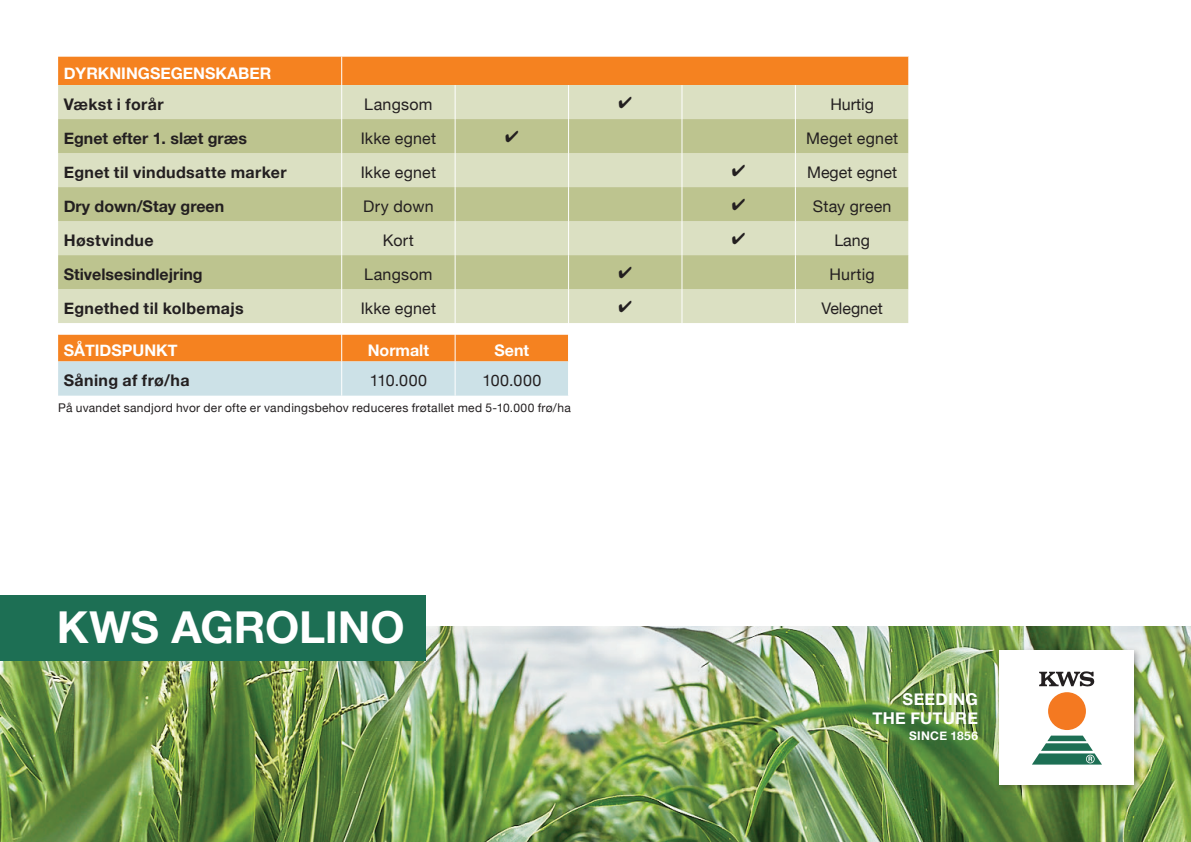
<style>
.page{position:relative;width:1191px;height:842px;background:#fff}
.page>*{position:absolute;margin:0;border:0;box-sizing:border-box;transform-origin:0 0}
.t1{font:700 44px "Helvetica Neue";letter-spacing:-.005em;color:#fff}
.t2{font:700 16.4px "Helvetica Neue";letter-spacing:.015em;color:#fff}
.t3{font:16px "Helvetica Neue";letter-spacing:.015em;color:#231f20}
.t4{font:700 16px "Helvetica Neue";letter-spacing:.02em;color:#231f20}
.t5{font:700 16px "Helvetica Neue";color:#231f20}
.t6{font:700 16px "Helvetica Neue";color:#fff}
.t7{font:12px "Helvetica Neue";letter-spacing:.025em;color:#231f20}
.t8{font:700 12px "Helvetica Neue";letter-spacing:.03em;color:#fff}
</style>
<div class="page">
<img style="left:0;top:626px;width:1191px;height:216px">
<div style="left:0;top:595px;width:425px;height:66px;background:#1d6f54"></div>
<div style="left:995px;top:646px;width:147px;height:147px;background:#231f20;opacity:.35"></div>
<div style="left:999px;top:651px;width:135px;height:134px;background:#fff"></div>
<svg style="left:1039px;top:671px;width:55px;height:15px"></svg>
<svg style="left:1032px;top:736px;width:70px;height:28px"></svg>
<div style="left:1048px;top:692px;width:38px;height:38px;background:#f47921;border-radius:50%"></div>
<div style="left:58px;top:57px;width:850px;height:28px;background:#f58220"></div>
<div style="left:58px;top:85px;width:850px;height:238px;background:#dbe0c2"></div>
<svg style="left:58px;top:119px;width:850px;height:170px;background:#c9cfa3"></svg>
<svg style="left:908px;top:57px;width:1px;height:28px"></svg>
<svg style="left:341px;top:57px;width:1px;height:28px"></svg>
<hr style="left:341px;top:85px;width:1px;height:34px;background:#fff">
<hr style="left:454px;top:85px;width:1px;height:34px;background:#fff">
<hr style="left:568px;top:85px;width:1px;height:34px;background:#fff">
<hr style="left:681px;top:85px;width:1px;height:34px;background:#fff">
<hr style="left:795px;top:85px;width:1px;height:34px;background:#fff">
<hr style="left:341px;top:153px;width:1px;height:34px;background:#fff">
<hr style="left:681px;top:153px;width:1px;height:34px;background:#fff">
<hr style="left:795px;top:153px;width:1px;height:34px;background:#fff">
<hr style="left:341px;top:221px;width:1px;height:34px;background:#fff">
<hr style="left:681px;top:221px;width:1px;height:34px;background:#fff">
<hr style="left:795px;top:221px;width:1px;height:34px;background:#fff">
<hr style="left:341px;top:289px;width:1px;height:34px;background:#fff">
<hr style="left:681px;top:289px;width:1px;height:34px;background:#fff">
<hr style="left:795px;top:289px;width:1px;height:34px;background:#fff">
<hr style="left:681px;top:119px;width:1px;height:34px;background:#fff">
<hr style="left:795px;top:119px;width:1px;height:34px;background:#fff">
<hr style="left:681px;top:187px;width:1px;height:34px;background:#fff">
<hr style="left:795px;top:187px;width:1px;height:34px;background:#fff">
<hr style="left:681px;top:255px;width:1px;height:34px;background:#fff">
<hr style="left:795px;top:255px;width:1px;height:34px;background:#fff">
<hr style="left:341px;top:119px;width:1px;height:34px;background:#fff">
<hr style="left:454px;top:119px;width:1px;height:34px;background:#fff">
<hr style="left:568px;top:119px;width:1px;height:34px;background:#fff">
<hr style="left:454px;top:153px;width:1px;height:34px;background:#fff">
<hr style="left:568px;top:153px;width:1px;height:34px;background:#fff">
<hr style="left:341px;top:187px;width:1px;height:34px;background:#fff">
<hr style="left:454px;top:187px;width:1px;height:34px;background:#fff">
<hr style="left:568px;top:187px;width:1px;height:34px;background:#fff">
<hr style="left:454px;top:221px;width:1px;height:34px;background:#fff">
<hr style="left:568px;top:221px;width:1px;height:34px;background:#fff">
<hr style="left:341px;top:255px;width:1px;height:34px;background:#fff">
<hr style="left:454px;top:255px;width:1px;height:34px;background:#fff">
<hr style="left:568px;top:255px;width:1px;height:34px;background:#fff">
<hr style="left:454px;top:289px;width:1px;height:34px;background:#fff">
<hr style="left:568px;top:289px;width:1px;height:34px;background:#fff">
<svg style="left:58px;top:334px;width:510px;height:62px;background:#deb993"></svg>
<svg style="left:619px;top:97px;width:12px;height:11px"></svg>
<svg style="left:505px;top:131px;width:13px;height:11px"></svg>
<svg style="left:732px;top:165px;width:13px;height:11px"></svg>
<svg style="left:732px;top:199px;width:13px;height:11px"></svg>
<svg style="left:732px;top:233px;width:13px;height:11px"></svg>
<svg style="left:619px;top:267px;width:12px;height:11px"></svg>
<svg style="left:619px;top:301px;width:12px;height:11px"></svg>
<p class="t6" style="left:64px;top:60px;width:209px">DYRKNINGSEGENSKABER</p>
<p class="t4" style="left:64px;top:92px;width:101px">Vækst i forår</p>
<p class="t3" style="left:364px;top:92px;width:70px">Langsom</p>
<p class="t3" style="left:830px;top:92px;width:45px">Hurtig</p>
<p class="t5" style="left:64px;top:126px;width:185px">Egnet efter 1. slæt græs</p>
<p class="t3" style="left:361px;top:126px;width:77px">Ikke egnet</p>
<p class="t3" style="left:806px;top:126px;width:94px">Meget egnet</p>
<p class="t4" style="left:64px;top:160px;width:224px">Egnet til vindudsatte marker</p>
<p class="t3" style="left:361px;top:160px;width:77px">Ikke egnet</p>
<p class="t3" style="left:807px;top:160px;width:92px">Meget egnet</p>
<p class="t5" style="left:64px;top:194px;width:162px">Dry down/Stay green</p>
<p class="t3" style="left:363px;top:194px;width:72px">Dry down</p>
<p class="t3" style="left:812px;top:194px;width:80px">Stay green</p>
<p class="t4" style="left:64px;top:228px;width:91px">Høstvindue</p>
<p class="t3" style="left:383px;top:228px;width:33px">Kort</p>
<p class="t3" style="left:834px;top:228px;width:37px">Lang</p>
<p class="t5" style="left:64px;top:262px;width:140px">Stivelsesindlejring</p>
<p class="t3" style="left:364px;top:263px;width:70px">Langsom</p>
<p class="t3" style="left:829px;top:263px;width:47px">Hurtig</p>
<p class="t4" style="left:64px;top:296px;width:181px">Egnethed til kolbemajs</p>
<p class="t3" style="left:361px;top:297px;width:77px">Ikke egnet</p>
<p class="t3" style="left:821px;top:297px;width:63px">Velegnet</p>
<p class="t6" style="left:64px;top:338px;width:115px">SÅTIDSPUNKT</p>
<p class="t6" style="left:368px;top:338px;width:63px">Normalt</p>
<p class="t6" style="left:494px;top:338px;width:36px">Sent</p>
<p class="t4" style="left:64px;top:368px;width:127px">Såning af frø/ha</p>
<p class="t3" style="left:370px;top:369px;width:59px">110.000</p>
<p class="t3" style="left:482px;top:369px;width:60px">100.000</p>
<p class="t7" style="left:58px;top:399px;width:514px">På uvandet sandjord hvor der ofte er vandingsbehov reduceres frøtallet med 5-10.000 frø/ha</p>
<p class="t1" style="left:57px;top:593px;width:349px">KWS AGROLINO</p>
<p class="t2" style="left:902px;top:686px;width:77px">SEEDING</p>
<p class="t2" style="left:872px;top:706px;width:107px">THE FUTURE</p>
<p class="t8" style="left:909px;top:726px;width:70px">SINCE 1856</p>
</div>
